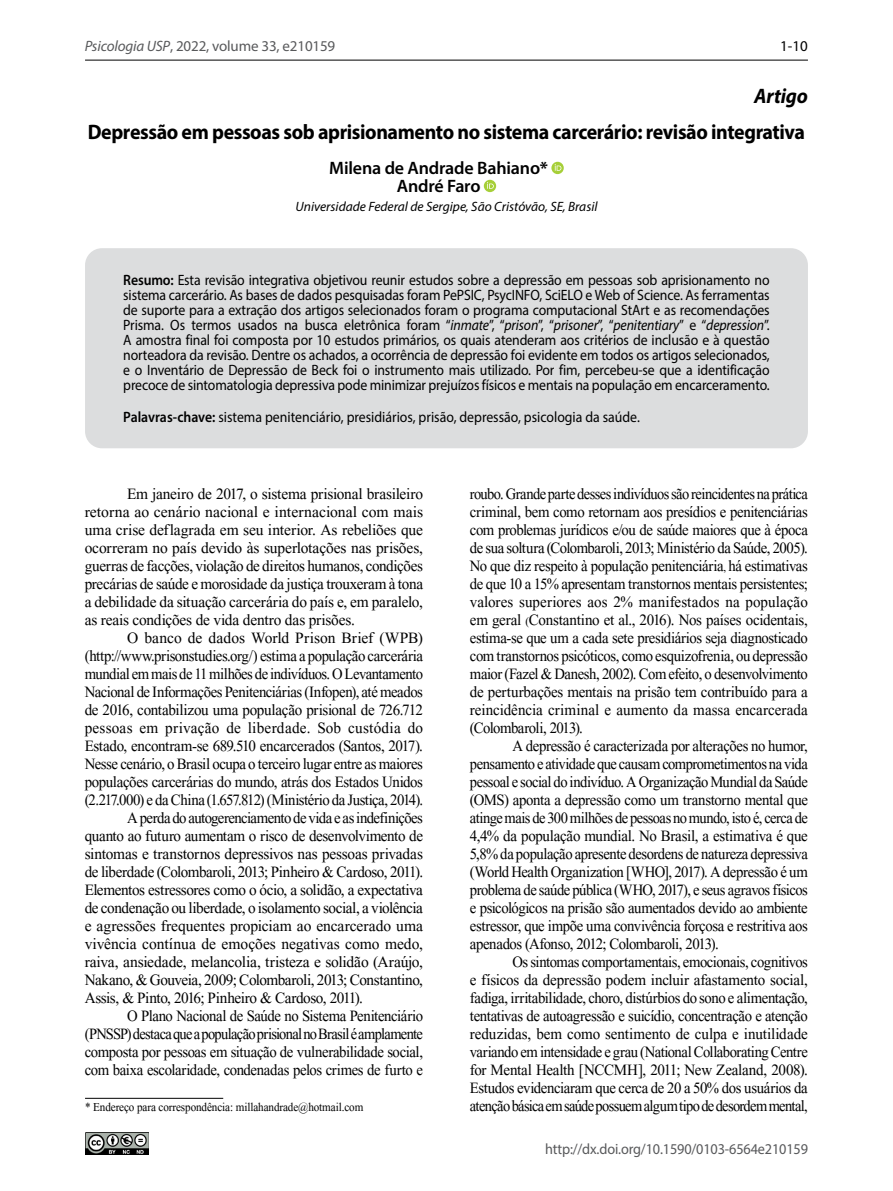
<style>
.page{position:relative;width:893px;height:1191px;background:#fff}
.page>*{position:absolute;margin:0;border:0;box-sizing:border-box;transform-origin:0 0}
.t1{font:700 21px "Myriad Pro";letter-spacing:-.02em;color:#000;scale:.95 1}
.t2{font:italic 700 21px "Myriad Pro";letter-spacing:-.01em;color:#000;scale:.95 1}
.t3{font:19.5px/18px "Aparajita";letter-spacing:-.02em;color:#000;text-align:justify;scale:.94 1}
.t4{font:19.5px/18px "Aparajita";letter-spacing:-.02em;color:#000;text-align:justify}
.t5{font:19.5px/18px "Aparajita";letter-spacing:-.02em;color:#000;text-align:justify;scale:.92 1}
.t6{font:19.5px "Aparajita";letter-spacing:-.02em;color:#000;scale:.96 1}
.t7{font:19.5px "Aparajita";letter-spacing:-.02em;color:#000;scale:.95 1}
.t8{font:19.5px "Aparajita";letter-spacing:.015em;color:#000}
.t9{font:19.5px "Aparajita";color:#000}
.t10{font:600 18px/18px "Myriad Pro";letter-spacing:-.01em;color:#000;text-align:center}
.t11{font:15px/15px "Myriad Pro";color:#000;text-align:justify;scale:.92 1}
.t12{font:15px "Aparajita";letter-spacing:-.005em;color:#000;scale:.92 1}
.t13{font:15px "Myriad Pro";letter-spacing:-.01em;color:#58595b;scale:.95 1}
.t14{font:15px "Myriad Pro";letter-spacing:-.01em;color:#58595b}
.t15{font:15px "Myriad Pro";color:#000}
.t16{font:italic 13.5px "Myriad Pro";color:#000}
.s1{font-style:italic}
.s2{font-weight:700}
.s3{font-weight:600}
.s4{font-size:14.25px}
</style>
<div class="page">
<hr style="left:85px;top:60px;width:723px;height:1px;background:#000">
<img style="left:85px;top:1132px;width:63px;height:23px">
<div style="left:85px;top:248px;width:723px;height:200px;background:#dcddde;border-radius:17px"></div>
<hr style="left:85px;top:1098px;width:138px;height:1px;background:#000">
<svg style="left:551px;top:162px;width:13px;height:12px"></svg>
<svg style="left:484px;top:180px;width:12px;height:12px"></svg>
<p class="t14" style="left:85px;top:37px;width:252px"><span class="s1">Psicologia USP</span>, 2022, volume 33, e210159</p>
<p class="t15" style="left:780px;top:37px;width:29px">1-10</p>
<p class="t2" style="left:754px;top:82px;width:58px">Artigo</p>
<p class="t1" style="left:88px;top:118px;width:757px">Depressão em pessoas sob aprisionamento no sistema carcerário: revisão integrativa</p>
<p class="t10" style="left:329px;top:159px;width:220px">Milena de Andrade Bahiano<span class="s2">*<br></span>André Faro</p>
<p class="t16" style="left:295px;top:198px;width:304px">Universidade Federal de Sergipe, São Cristóvão, SE, Brasil</p>
<p class="t11" style="left:123px;top:272px;width:704px"><span class="s3">Resumo:</span> Esta revisão integrativa objetivou reunir estudos sobre a depressão em pessoas sob aprisionamento no sistema carcerário. As bases de dados pesquisadas foram PePSIC, PsycINFO, SciELO e Web of Science. As ferramentas de suporte para a extração dos artigos selecionados foram o programa computacional StArt e as recomendações Prisma. Os termos usados na busca eletrônica foram “<span class="s1">inmate</span>”, “<span class="s1">prison</span>”, “<span class="s1">prisoner</span>”, “<span class="s1">penitentiary</span>” e “<span class="s1">depression</span>”.<br>A amostra final foi composta por 10 estudos primários, os quais atenderam aos critérios de inclusão e à questão norteadora da revisão. Dentre os achados, a ocorrência de depressão foi evidente em todos os artigos selecionados, e o Inventário de Depressão de Beck foi o instrumento mais utilizado. Por fim, percebeu-se que a identificação precoce de sintomatologia depressiva pode minimizar prejuízos físicos e mentais na população em encarceramento.</p>
<p class="t11" style="left:123px;top:409px;width:563px"><span class="s3">Palavras-chave:</span> sistema penitenciário, presidiários, prisão, depressão, psicologia da saúde.</p>
<p class="t4" style="left:85px;top:486px;width:340px;text-indent:43px">Em janeiro de 2017, o sistema prisional brasileiro retorna ao cenário nacional e internacional com mais uma crise deflagrada em seu interior. As rebeliões que ocorreram no país devido às superlotações nas prisões, guerras de facções, violação de direitos humanos, condições precárias de saúde e morosidade da justiça trouxeram à tona a debilidade da situação carcerária do país e, em paralelo, as reais condições de vida dentro das prisões.</p>
<p class="t9" style="left:127px;top:626px;width:297px">O banco de dados World Prison Brief (WPB)</p>
<p class="t3" style="left:85px;top:648px;width:361px">(http://www.prisonstudies.org/) estima a população carcerária</p>
<p class="t3" style="left:85px;top:666px;width:361px">mundial em mais de 11milhões de indivíduos. O Levantamento</p>
<p class="t3" style="left:85px;top:684px;width:361px">Nacional de Informações Penitenciárias (Infopen), atémeados</p>
<p class="t6" style="left:85px;top:698px;width:354px">de 2016, contabilizou uma população prisional de 726.712</p>
<p class="t8" style="left:85px;top:716px;width:340px">pessoas em privação de liberdade. Sob custódia do</p>
<p class="t6" style="left:85px;top:734px;width:354px">Estado, encontram-se 689.510 encarcerados (Santos, 2017).</p>
<p class="t7" style="left:85px;top:752px;width:358px">Nessecenário, o Brasil ocupa o terceiro lugar entre as maiores</p>
<p class="t7" style="left:85px;top:770px;width:358px">populações carcerárias do mundo, atrás dos Estados Unidos</p>
<p class="t3" style="left:85px;top:792px;width:361px">(2.217.000) e da China (1.657.812) (Ministério da Justiça, 2014).</p>
<p class="t3" style="left:127px;top:810px;width:316px">A perda do autogerenciamento de vida e as indefinições</p>
<p class="t6" style="left:85px;top:824px;width:354px">quanto ao futuro aumentam o risco de desenvolvimento de</p>
<p class="t4" style="left:85px;top:846px;width:340px">sintomas e transtornos depressivos nas pessoas privadas</p>
<p class="t6" style="left:85px;top:860px;width:354px">de liberdade (Colombaroli, 2013; Pinheiro &amp; Cardoso, 2011).</p>
<p class="t4" style="left:85px;top:882px;width:340px">Elementos estressores como o ócio, a solidão, a expectativa</p>
<p class="t4" style="left:85px;top:900px;width:340px">de condenação ou liberdade, o isolamento social, a violência</p>
<p class="t4" style="left:85px;top:918px;width:340px">e agressões frequentes propiciam ao encarcerado uma</p>
<p class="t4" style="left:85px;top:936px;width:340px">vivência contínua de emoções negativas como medo,</p>
<p class="t4" style="left:85px;top:954px;width:340px">raiva, ansiedade, melancolia, tristeza e solidão (Araújo,</p>
<p class="t4" style="left:85px;top:972px;width:340px">Nakano, &amp; Gouveia, 2009; Colombaroli, 2013; Constantino,</p>
<p class="t4" style="left:85px;top:990px;width:280px">Assis, &amp; Pinto, 2016; Pinheiro &amp; Cardoso, 2011).</p>
<p class="t3" style="left:127px;top:1008px;width:316px">O Plano Nacional de Saúde no Sistema Penitenciário</p>
<p class="t5" style="left:85px;top:1026px;width:369px">(PNSSP) destaca que a população prisional no Brasil éamplamente</p>
<p class="t3" style="left:85px;top:1044px;width:361px">composta por pessoas em situação de vulnerabilidade social,</p>
<p class="t3" style="left:85px;top:1062px;width:361px">com baixa escolaridade, condenadas pelos crimes de furto e</p>
<p class="t12" style="left:85px;top:1098px;width:304px">* Endereço para correspondência: millahandrade@hotmail.com</p>
<p class="t5" style="left:470px;top:486px;width:369px">roubo. Grande parte desses indivíduos são reincidentes na prática criminal, bem como retornam aos presídios e penitenciárias com problemas jurídicos e/ou de saúde maiores que à época de sua soltura (Colombaroli, 2013; Ministério da Saúde, 2005).<br>No que diz respeito à população penitenciária<span class="s4">,</span> há estimativas de que 10 a 15% apresentam transtornos mentais persistentes; valores superiores aos 2% manifestados na população em geral <span class="s4">(</span>Constantino et al., 2016). Nos países ocidentais, estima-se que um a cada sete presidiários seja diagnosticado com transtornos psicóticos, como esquizofrenia, ou depressão maior (Fazel &amp; Danesh, 2002). Com efeito, o desenvolvimento de perturbações mentais na prisão tem contribuído para a reincidência criminal e aumento da massa encarcerada (Colombaroli, 2013).</p>
<p class="t3" style="left:470px;top:738px;width:361px;text-indent:43px">A depressão é caracterizada por alterações no humor, pensamento e atividade que causam comprometimentos na vida pessoal e social do indivíduo. A Organização Mundial da Saúde (OMS) aponta a depressão como um transtorno mental que atinge mais de 300milhões de pessoas no mundo, isto é, cerca de 4,4% da população mundial. No Brasil, a estimativa é que 5,8% da população apresente desordens de natureza depressiva (World Health Organization [WHO], 2017). Adepressão é um problema de saúde pública (WHO, 2017), eseus agravos físicos e psicológicos na prisão são aumentados devido ao ambiente estressor, que impõe uma convivência forçosa e restritiva aos apenados (Afonso, 2012; Colombaroli, 2013).</p>
<p class="t3" style="left:470px;top:954px;width:361px;text-indent:43px">Os sintomas comportamentais, emocionais, cognitivos e físicos da depressão podem incluir afastamento social, fadiga, irritabilidade, choro, distúrbios do sono e alimentação, tentativas de autoagressão e suicídio, concentração e atenção reduzidas, bem como sentimento de culpa e inutilidade variando em intensidade e grau (National Collaborating Centre for Mental Health [NCCMH], 2011; New Zealand, 2008).<br>Estudos evidenciaram que cerca de 20 a 50% dos usuários da atenção básica em saúde possuem algum tipo de desordem mental,</p>
<p class="t13" style="left:545px;top:1139px;width:278px">http://dx.doi.org/10.1590/0103-6564e210159</p>
</div>
